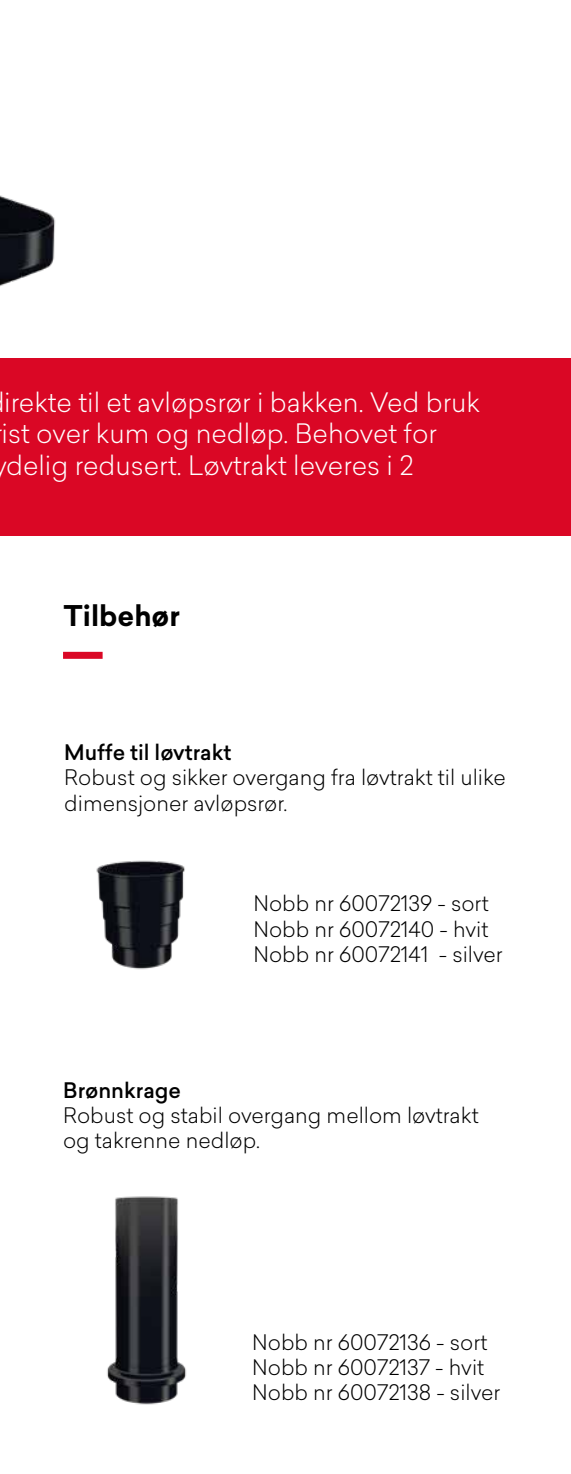
<style>
.page{position:relative;width:571px;height:1474px;background:#fff}
.page>*{position:absolute;margin:0;border:0;box-sizing:border-box;transform-origin:0 0}
.t1{font:700 28px "Sailec";color:#000}
.t2{font:300 26.25px/31.5px "Sailec";color:#fff}
.t3{font:300 21px/25.2px "Sailec";color:#000}
.t4{font:500 21px "Sailec";color:#000}
</style>
<div class="page">
<img style="left:0;top:195px;width:56px;height:92px">
<img style="left:96px;top:860px;width:89px;height:110px">
<img style="left:107px;top:1196px;width:80px;height:209px">
<div style="left:0;top:358px;width:570px;height:178px;background:#da0725"></div>
<div style="left:63px;top:652px;width:40px;height:7px;background:#da0725"></div>
<p class="t2" style="left:2px;top:386px;width:480px">irekte til et avløpsrør i bakken. Ved bruk ist over kum og nedløp. Behovet for delig redusert. Løvtrakt leveres i 2</p>
<h1 class="t1" style="left:63px;top:596px;width:118px">Tilbehør</h1>
<p class="t4" style="left:64px;top:737px;width:168px">Muffe til løvtrakt</p>
<p class="t3" style="left:64px;top:764px;width:443px">Robust og sikker overgang fra løvtrakt til ulike dimensjoner avløpsrør.</p>
<p class="t3" style="left:253px;top:890px;width:251px">Nobb nr 60072139 - sort<br>Nobb nr 60072140 - hvit<br>Nobb nr 60072141 - silver</p>
<p class="t4" style="left:63px;top:1075px;width:119px">Brønnkrage</p>
<p class="t3" style="left:63px;top:1102px;width:417px">Robust og stabil overgang mellom løvtrakt og takrenne nedløp.</p>
<p class="t3" style="left:252px;top:1328px;width:249px">Nobb nr 60072136 - sort<br>Nobb nr 60072137 - hvit<br>Nobb nr 60072138 - silver</p>
</div>
